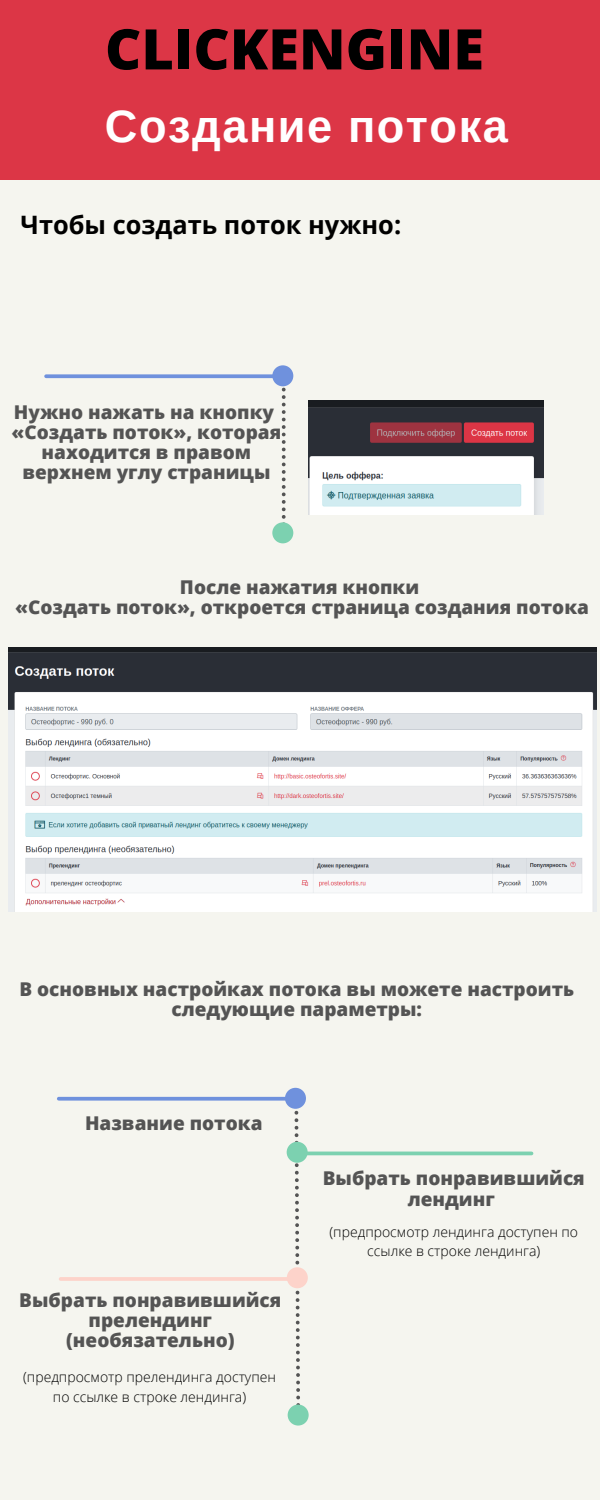
<style>
.page{position:relative;width:600px;height:1500px;background:#f5f5ef}
.page>*{position:absolute;margin:0;border:0;box-sizing:border-box;transform-origin:0 0}
.t1{font:800 56px "Open Sans";color:#000}
.t2{font:700 45.2px "Arimo";letter-spacing:.035em;color:#fff}
.t3{font:700 25.4px "Open Sans";color:#000}
.t4{font:800 19px/20.2px "Open Sans";color:#545454;text-align:center}
.t5{font:300 14px/19.5px "Open Sans";color:#000;text-align:center}
</style>
<div class="page">
<div style="left:0;top:0;width:600px;height:180px;background:#dc3646"></div>
<svg style="left:282px;top:386px;width:4px;height:133px"></svg>
<svg style="left:46px;top:374px;width:226px;height:4px"></svg>
<div style="left:272px;top:365px;width:21px;height:21px;background:#6f91dd;border-radius:50%"></div>
<div style="left:272px;top:522px;width:21px;height:21px;background:#7cd1b0;border-radius:50%"></div>
<img style="left:308px;top:400px;width:236px;height:114px">
<img style="left:8px;top:648px;width:588px;height:264px">
<svg style="left:294px;top:1110px;width:6px;height:296px"></svg>
<svg style="left:59px;top:1097px;width:226px;height:4px"></svg>
<div style="left:285px;top:1088px;width:21px;height:21px;background:#6f91dd;border-radius:50%"></div>
<div style="left:288px;top:1405px;width:21px;height:21px;background:#7cd1b0;border-radius:50%"></div>
<hr style="left:297px;top:1152px;width:235px;height:3px;background:#7cd1b0">
<div style="left:287px;top:1142px;width:21px;height:21px;background:#7cd1b0;border-radius:50%"></div>
<hr style="left:61px;top:1277px;width:234px;height:4px;background:#fdd3ca">
<div style="left:287px;top:1267px;width:21px;height:21px;background:#fdd3ca;border-radius:50%"></div>
<p class="t1" style="left:105px;top:10px;width:380px">CLICKENGINE</p>
<p class="t2" style="left:105px;top:101px;width:405px">Создание потока</p>
<p class="t3" style="left:21px;top:206px;width:382px">Чтобы создать поток нужно:</p>
<p class="t4" style="left:14px;top:401px;width:262px">Нужно нажать на кнопку</p>
<p class="t4" style="left:12px;top:421px;width:271px">«Создать поток», которая находится в правом верхнем углу страницы</p>
<p class="t4" style="left:180px;top:576px;width:241px">После нажатия кнопки</p>
<p class="t4" style="left:15px;top:596px;width:575px">«Создать поток», откроется страница создания потока</p>
<p class="t4" style="left:19px;top:978px;width:556px">В основных настройках потока вы можете настроить следующие параметры:</p>
<p class="t4" style="left:85px;top:1113px;width:179px">Название потока</p>
<p class="t4" style="left:19px;top:1289px;width:264px">Выбрать понравившийся прелендинг (необязательно)</p>
<p class="t5" style="left:23px;top:1367px;width:254px">(предпросмотр прелендинга доступен по ссылке в строке лендинга)</p>
<p class="t4" style="left:323px;top:1168px;width:264px">Выбрать понравившийся лендинг</p>
<p class="t5" style="left:329px;top:1221px;width:250px">(предпросмотр лендинга доступен по ссылке в строке лендинга)</p>
</div>
